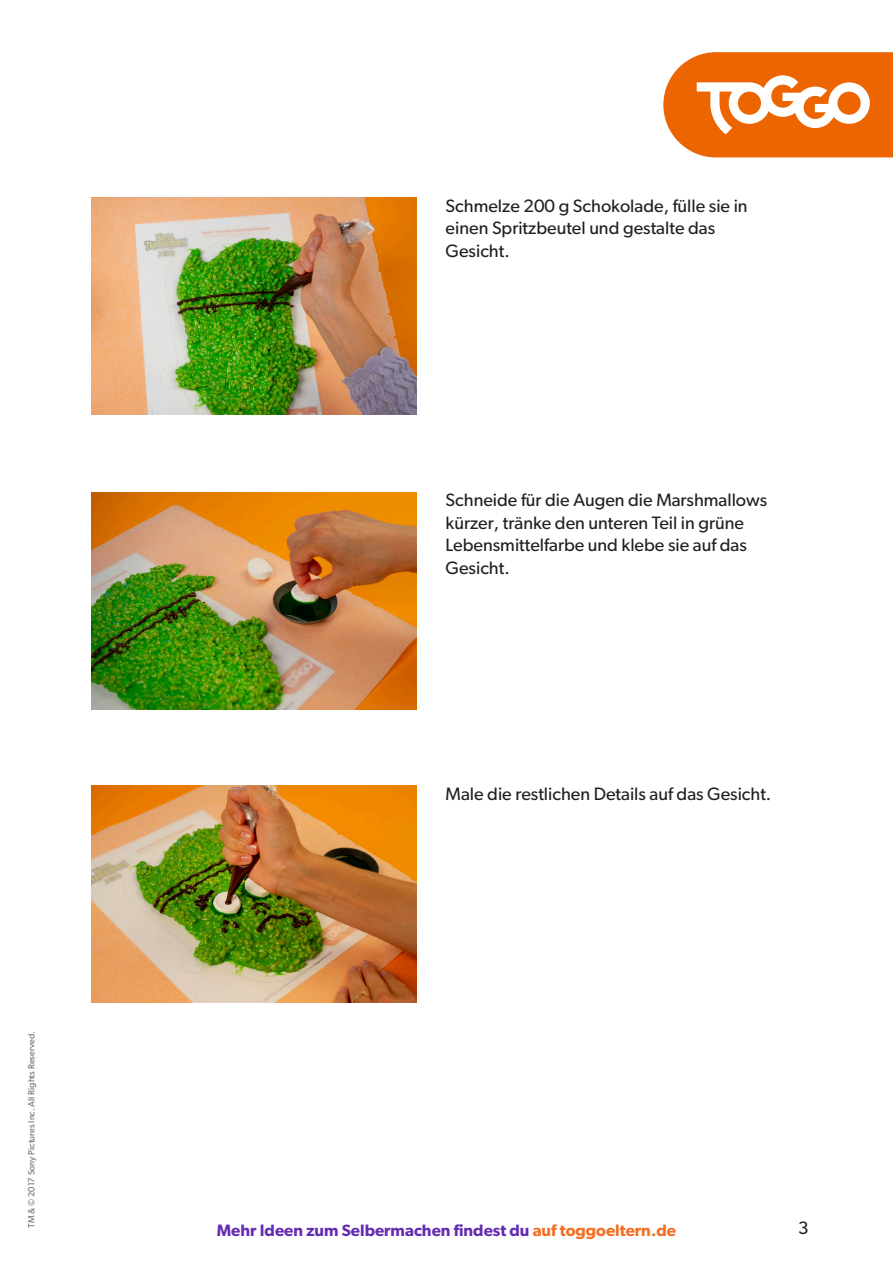
<style>
.page{position:relative;width:893px;height:1263px;background:#fff}
.page>*{position:absolute;margin:0;border:0;box-sizing:border-box;transform-origin:0 0}
.fließtext{font:18px/22.6px "Gibson";color:#231f20}
.t1{font:600 16.5px "Gibson";color:#652cb3}
.t2{font:9px "Gibson";color:#6c6d70}
.s1{color:#f36e21}
</style>
<div class="page">
<svg style="left:663px;top:52px;width:230px;height:105px"></svg>
<img style="left:91px;top:197px;width:326px;height:218px">
<img style="left:91px;top:492px;width:326px;height:217px">
<img style="left:91px;top:785px;width:326px;height:218px">
<p class="t2" style="left:26px;top:1228px;width:198px;rotate:-90deg">TM &amp; © 2017 Sony Pictures Inc. All Rights Reserved.</p>
<p class="fließtext" style="left:446px;top:194px;width:304px">Schmelze 200 g Schokolade, fülle sie in einen Spritzbeutel und gestalte das<br>Gesicht.</p>
<p class="fließtext" style="left:446px;top:488px;width:323px">Schneide für die Augen die Marshmallows kürzer, tränke den unteren Teil in grüne<br>Lebensmittelfarbe und klebe sie auf das<br>Gesicht.</p>
<p class="fließtext" style="left:446px;top:782px;width:327px">Male die restlichen Details auf das Gesicht.</p>
<p class="t1" style="left:217px;top:1220px;width:461px">Mehr Ideen zum Selbermachen findest du <span class="s1">auf toggoeltern.de</span></p>
<p class="fließtext" style="left:798px;top:1216px;width:12px">3</p>
</div>
